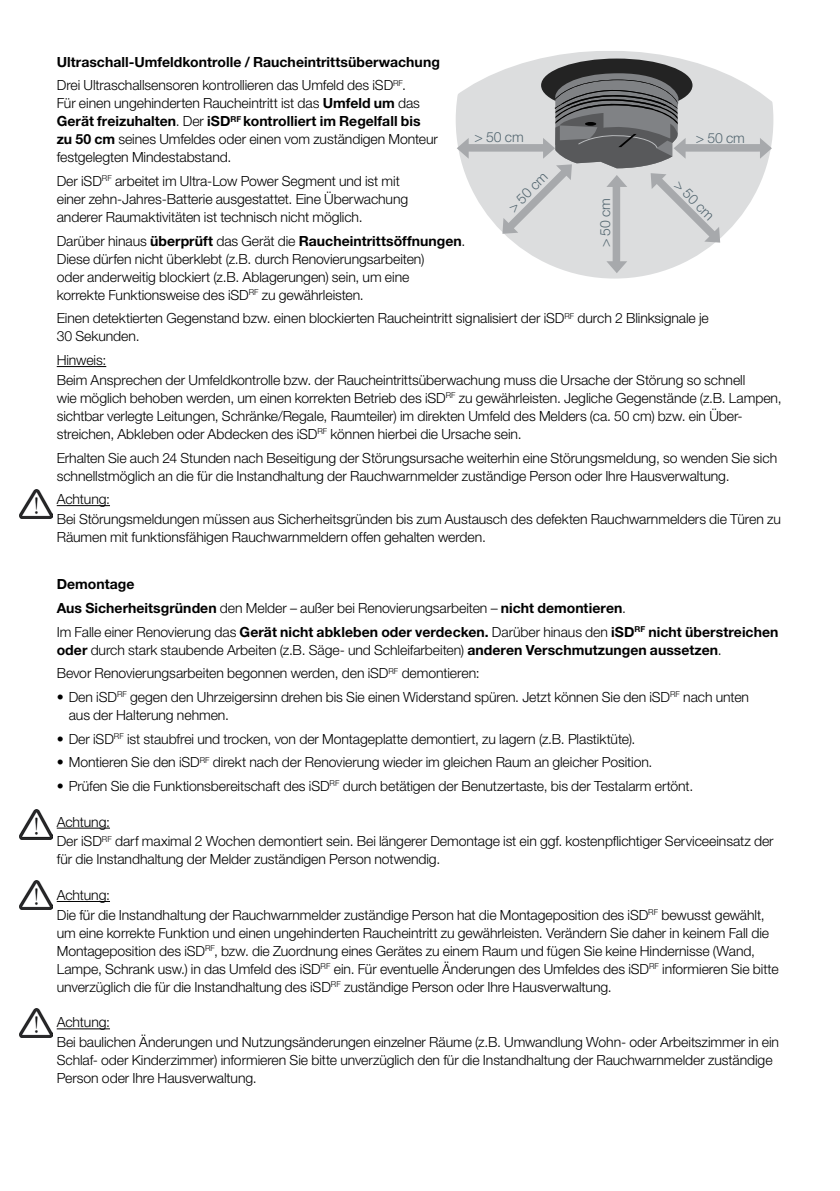
<style>
.page{position:relative;width:840px;height:1191px;background:#fff}
.page>*{position:absolute;margin:0;border:0;box-sizing:border-box;transform-origin:0 0}
.t1{font:300 14px/18px "Helvetica Neue LT Std";letter-spacing:-.005em;color:#000}
.t2{font:700 14px/23.6px "Helvetica Neue LT Std";color:#000}
.t3{font:300 14px "Helvetica Neue LT Std";letter-spacing:-.01em;color:#536670}
.s1{font-weight:300}
.s2{font-weight:700}
</style>
<div class="page">
<hr style="left:57px;top:366px;width:49px;height:1px;background:#000">
<hr style="left:57px;top:505px;width:53px;height:1px;background:#000">
<hr style="left:57px;top:827px;width:53px;height:1px;background:#000">
<hr style="left:57px;top:901px;width:53px;height:1px;background:#000">
<hr style="left:57px;top:1028px;width:53px;height:1px;background:#000">
<svg style="left:497px;top:51px;width:276px;height:227px"></svg>
<div style="left:540px;top:59px;width:152px;height:53px;background:#232323;border-radius:50%"></div>
<svg style="left:456px;top:73px;width:315px;height:200px"></svg>
<img style="left:20px;top:489px;width:33px;height:29px">
<img style="left:20px;top:810px;width:33px;height:29px">
<img style="left:20px;top:880px;width:33px;height:29px">
<img style="left:20px;top:1008px;width:33px;height:29px">
<p class="t2" style="left:57px;top:50px;width:384px">Ultraschall-Umfeldkontrolle / Raucheintrittsüberwachung<br><span class="s1">Drei Ultraschallsensoren kontrollieren das Umfeld des iSD</span><sup>RF</sup><span class="s1">.</span></p>
<p class="t1" style="left:57px;top:94px;width:382px">Für einen ungehinderten Raucheintritt ist das <span class="s2">Umfeld um</span> das <span class="s2">Gerät freizuhalten</span>. Der <span class="s2">iSD</span><sup>RF</sup> <span class="s2">kontrolliert im Regelfall bis zu 50 cm</span> seines Umfeldes oder einen vom zuständigen Monteur festgelegten Mindestabstand.</p>
<p class="t1" style="left:57px;top:172px;width:353px">Der iSD<sup>RF</sup> arbeitet im Ultra-Low Power Segment und ist mit einer zehn-Jahres-Batterie ausgestattet. Eine Überwachung anderer Raumaktivitäten ist technisch nicht möglich.</p>
<p class="t1" style="left:57px;top:231px;width:410px">Darüber hinaus <span class="s2">überprüft</span> das Gerät die <span class="s2">Raucheintrittsöffnungen</span>.<br>Diese dürfen nicht überklebt (z.B. durch Renovierungsarbeiten)<br>oder anderweitig blockiert (z.B. Ablagerungen) sein, um eine<br>korrekte Funktionsweise des iSD<sup>RF</sup> zu gewährleisten.</p>
<p class="t1" style="left:57px;top:309px;width:653px">Einen detektierten Gegenstand bzw. einen blockierten Raucheintritt signalisiert der iSD<sup>RF</sup> durch 2 Blinksignale je<br>30 Sekunden.</p>
<p class="t1" style="left:57px;top:350px;width:689px;line-height:19.6px">Hinweis:<br>Beim Ansprechen der Umfeldkontrolle bzw. der Raucheintrittsüberwachung muss die Ursache der Störung so schnell</p>
<p class="t1" style="left:57px;top:388px;width:726px">wie möglich behoben werden, um einen korrekten Betrieb des iSD<sup>RF</sup> zu gewährleisten. Jegliche Gegenstände (z.B. Lampen, sichtbar verlegte Leitungen, Schränke/Regale, Raumteiler) im direkten Umfeld des Melders (ca. 50 cm) bzw. ein Über&shy;streichen, Abkleben oder Abdecken des iSD<sup>RF</sup> können hierbei die Ursache sein.</p>
<p class="t1" style="left:57px;top:448px;width:721px">Erhalten Sie auch 24 Stunden nach Beseitigung der Störungsursache weiterhin eine Störungsmeldung, so wenden Sie sich schnellstmöglich an die für die Instandhaltung der Rauchwarnmelder zuständige Person oder Ihre Hausverwaltung.</p>
<p class="t1" style="left:57px;top:489px;width:725px;line-height:19.6px">Achtung:<br>Bei Störungsmeldungen müssen aus Sicherheitsgründen bis zum Austausch des defekten Rauchwarnmelders die Türen zu</p>
<p class="t1" style="left:57px;top:527px;width:430px">Räumen mit funktionsfähigen Rauchwarnmeldern offen gehalten werden.</p>
<p class="t2" style="left:57px;top:572px;width:722px">Demontage<br>Aus Sicherheitsgründen <span class="s1">den Melder – außer bei Renovierungsarbeiten –</span> nicht demontieren<span class="s1">.<br>Im Falle einer Renovierung das</span> Gerät nicht abkleben oder verdecken. <span class="s1">Darüber hinaus den</span> iSD<sup>RF</sup> nicht überstreichen</p>
<p class="t1" style="left:57px;top:637px;width:666px;line-height:23.6px"><span class="s2">oder</span> durch stark staubende Arbeiten (z.B. Säge- und Schleifarbeiten) <span class="s2">anderen Verschmutzungen aussetzen</span>.<br>Bevor Renovierungsarbeiten begonnen werden, den iSD<sup>RF</sup> demontieren:</p>
<p class="t1" style="left:69px;top:687px;width:681px;text-indent:-12px">• Den iSD<sup>RF</sup> gegen den Uhrzeigersinn drehen bis Sie einen Widerstand spüren. Jetzt können Sie den iSD<sup>RF</sup> nach unten aus der Halterung nehmen.</p>
<p class="t1" style="left:57px;top:729px;width:579px">• Der iSD<sup>RF</sup> ist staubfrei und trocken, von der Montageplatte demontiert, zu lagern (z.B. Plastiktüte).</p>
<p class="t1" style="left:57px;top:753px;width:597px">• Montieren Sie den iSD<sup>RF</sup> direkt nach der Renovierung wieder im gleichen Raum an gleicher Position.</p>
<p class="t1" style="left:57px;top:776px;width:637px">• Prüfen Sie die Funktionsbereitschaft des iSD<sup>RF</sup> durch betätigen der Benutzertaste, bis der Testalarm ertönt.</p>
<p class="t1" style="left:57px;top:811px;width:718px;line-height:19.6px">Achtung:<br>Der iSD<sup>RF</sup> darf maximal 2 Wochen demontiert sein. Bei längerer Demontage ist ein ggf. kostenpflichtiger Serviceeinsatz der</p>
<p class="t1" style="left:57px;top:850px;width:385px">für die Instandhaltung der Melder zuständigen Person notwendig.</p>
<p class="t1" style="left:57px;top:885px;width:709px;line-height:19.6px">Achtung:<br>Die für die Instandhaltung der Rauchwarnmelder zuständige Person hat die Montageposition des iSD<sup>RF</sup> bewusst gewählt,</p>
<p class="t1" style="left:57px;top:923px;width:723px">um eine korrekte Funktion und einen ungehinderten Raucheintritt zu gewährleisten. Verändern Sie daher in keinem Fall die Montageposition des iSD<sup>RF</sup>, bzw. die Zuordnung eines Gerätes zu einem Raum und fügen Sie keine Hindernisse (Wand, Lampe, Schrank usw.) in das Umfeld des iSD<sup>RF</sup> ein. Für eventuelle Änderungen des Umfeldes des iSD<sup>RF</sup> informieren Sie bitte unverzüglich die für die Instandhaltung des iSD<sup>RF</sup> zuständige Person oder Ihre Hausverwaltung.</p>
<p class="t1" style="left:57px;top:1012px;width:723px;line-height:19.6px">Achtung:<br>Bei baulichen Änderungen und Nutzungsänderungen einzelner Räume (z.B. Umwandlung Wohn- oder Arbeitszimmer in ein</p>
<p class="t1" style="left:57px;top:1050px;width:717px">Schlaf- oder Kinderzimmer) informieren Sie bitte unverzüglich den für die Instandhaltung der Rauchwarnmelder zuständige<br>Person oder Ihre Hausverwaltung.</p>
<p class="t3" style="left:474px;top:129px;width:51px">&gt; 50 cm</p>
<p class="t3" style="left:695px;top:130px;width:51px">&gt; 50 cm</p>
<p class="t3" style="left:504px;top:203px;width:51px;rotate:-45deg">&gt; 50 cm</p>
<p class="t3" style="left:682px;top:177px;width:51px;rotate:45deg">&gt; 50 cm</p>
<p class="t3" style="left:596px;top:247px;width:51px;rotate:-90deg">&gt; 50 cm</p>
</div>
